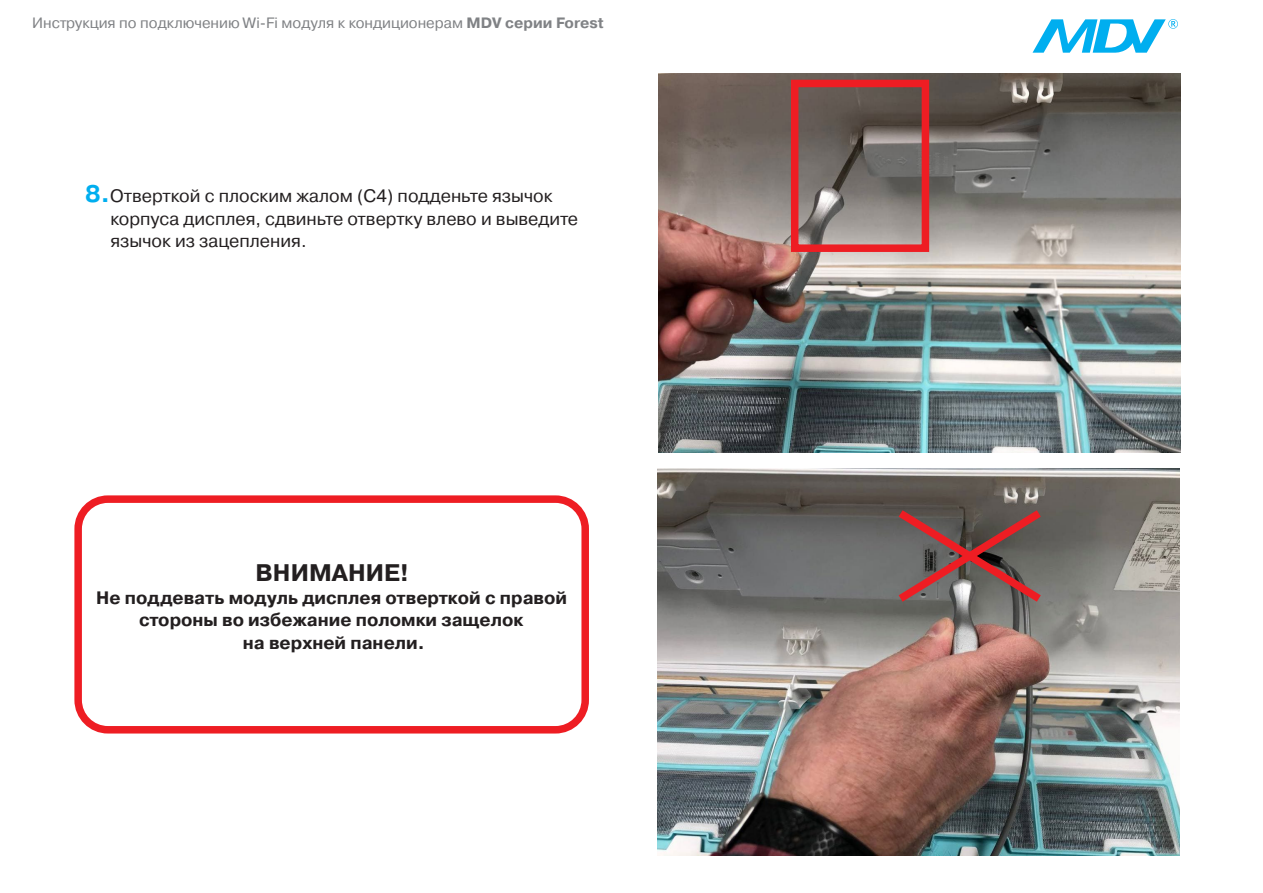
<style>
.page{position:relative;width:1263px;height:893px;background:#fff}
.page>*{position:absolute;margin:0;border:0;box-sizing:border-box;transform-origin:0 0}
.t1{font:700 24px "Pragmatica";color:#231f20}
.t2{font:18px/22.5px "Pragmatica";color:#231f20}
.t3{font:700 18px/22.5px "Pragmatica";color:#231f20;text-align:center}
.t4{font:15px "Pragmatica";color:#808285}
.s1{font-weight:700}
.s2{font-weight:700;font-size:24px;color:#00aeef}
</style>
<div class="page">
<svg style="left:1032px;top:19px;width:146px;height:34px"></svg>
<img style="left:658px;top:74px;width:522px;height:379px">
<img style="left:657px;top:469px;width:522px;height:387px">
<div style="left:791px;top:80px;width:138px;height:172px;border:8px solid #ee1d23"></div>
<div style="left:74px;top:495px;width:515px;height:238px;border:8px solid #ee1d23;border-radius:30px"></div>
<svg style="left:890px;top:503px;width:159px;height:106px;background:#765855"></svg>
<p class="t4" style="left:32px;top:13px;width:573px">Инструкция по подключению Wi-Fi модуля к кондиционерам <span class="s1">MDV серии Forest</span></p>
<p class="t2" style="left:110px;top:185px;width:469px;text-indent:-25px"><span class="s2">8.</span>Отверткой с плоским жалом (С4) подденьте язычок корпуса дисплея, сдвиньте отвертку влево и выведите язычок из зацепления.</p>
<h1 class="t1" style="left:255px;top:558px;width:155px">ВНИМАНИЕ!</h1>
<p class="t3" style="left:96px;top:587px;width:473px">Не поддевать модуль дисплея отверткой с правой стороны во избежание поломки защелок<br>на верхней панели.</p>
</div>
